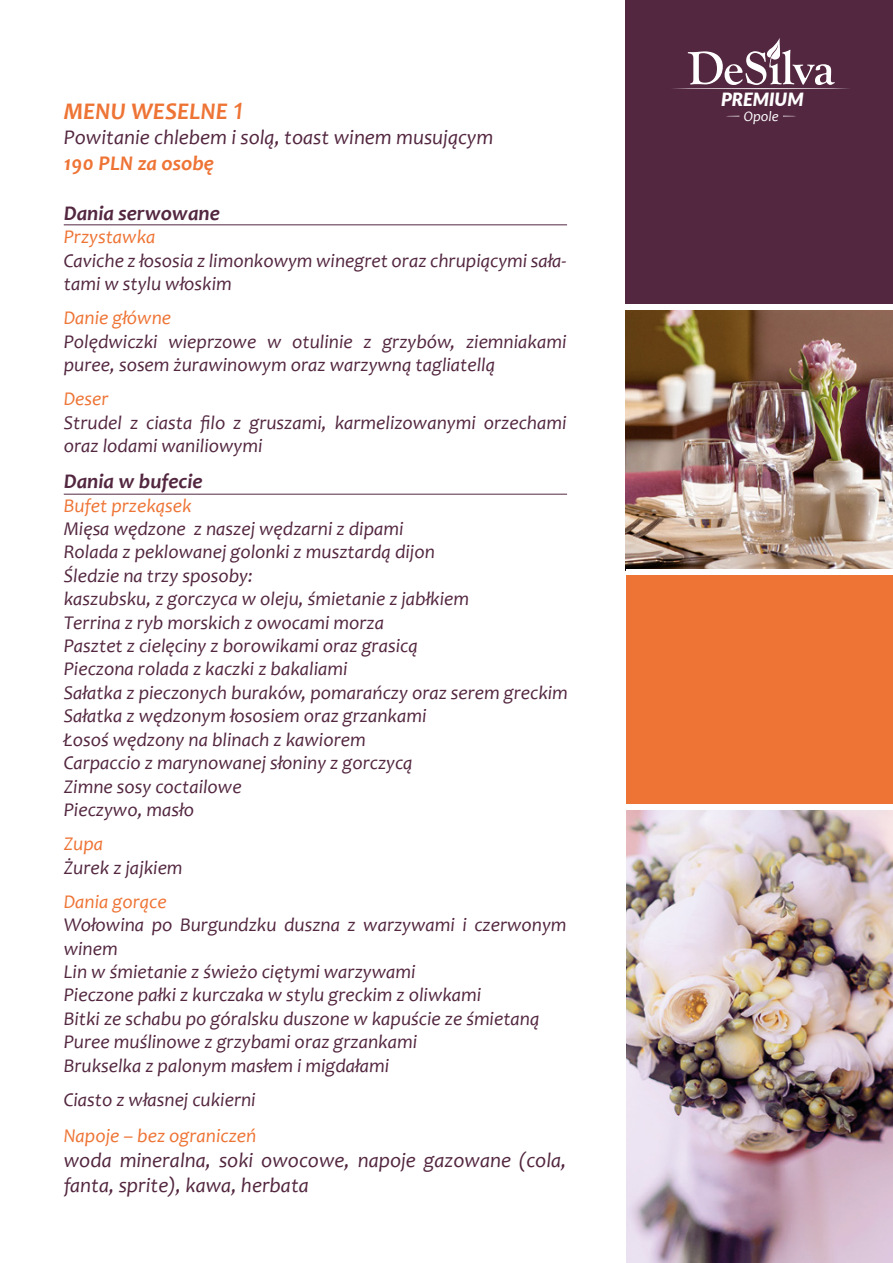
<style>
.page{position:relative;width:893px;height:1263px;background:#fff}
.page>*{position:absolute;margin:0;border:0;box-sizing:border-box;transform-origin:0 0}
.t1{font:italic 700 24px "Candara";color:#ee7435}
.t2{font:italic 21px/25.2px "Candara";color:#532740}
.t3{font:italic 700 21px "Candara";color:#532740}
.t4{font:italic 700 21px "Candara";color:#ee7435}
.t5{font:italic 19.5px/23.4px "Candara";color:#532740}
.t6{font:italic 19.5px "Candara";color:#ee7435}
.t7{font:italic 900 18.3px "Lato";color:#fff}
.t8{font:italic 14.4px "Candara";color:#fff}
.s1{font-weight:400;font-size:31.5px}
</style>
<div class="page">
<div style="left:625px;top:0;width:268px;height:307px;background:#532740"></div>
<div style="left:627px;top:575px;width:266px;height:230px;background:#ee7435"></div>
<hr style="left:671px;top:88px;width:180px;height:1px;background:#fff;border-radius:50%">
<svg style="left:783px;top:116px;width:13px;height:1px"></svg>
<svg style="left:726px;top:116px;width:13px;height:1px"></svg>
<svg style="left:688px;top:38px;width:147px;height:47px"></svg>
<img style="left:625px;top:310px;width:268px;height:261px">
<img style="left:627px;top:810px;width:266px;height:453px">
<div style="left:627px;top:569px;width:266px;height:6px;background:#fff"></div>
<div style="left:619px;top:804px;width:274px;height:6px;background:#fff"></div>
<div style="left:619px;top:304px;width:274px;height:6px;background:#fff"></div>
<hr style="left:64px;top:224px;width:503px;height:1px;background:#532740">
<hr style="left:64px;top:494px;width:503px;height:1px;background:#532740">
<p class="t1" style="left:64px;top:97px;width:182px">MENU WESELNE <span class="s1">1</span></p>
<p class="t2" style="left:64px;top:125px;width:431px">Powitanie chlebem i solą, toast winem musującym</p>
<p class="t4" style="left:64px;top:150px;width:152px">190 PLN za osobę</p>
<p class="t3" style="left:64px;top:201px;width:158px">Dania serwowane</p>
<p class="t6" style="left:64px;top:225px;width:93px">Przystawka</p>
<p class="t5" style="left:64px;top:249px;width:504px">Caviche z łososia z limonkowym winegret oraz chrupiącymi sała&shy;tami w stylu włoskim</p>
<p class="t6" style="left:64px;top:306px;width:109px">Danie główne</p>
<p class="t5" style="left:64px;top:330px;width:504px">Polędwiczki wieprzowe w otulinie z grzybów, ziemniakami puree, sosem żurawinowym oraz warzywną tagliatellą</p>
<p class="t6" style="left:64px;top:387px;width:46px">Deser</p>
<p class="t5" style="left:64px;top:411px;width:504px">Strudel z ciasta filo z gruszami, karmelizowanymi orzechami oraz lodami waniliowymi</p>
<p class="t3" style="left:64px;top:469px;width:140px">Dania w bufecie</p>
<p class="t6" style="left:64px;top:494px;width:129px">Bufet przekąsek</p>
<p class="t5" style="left:64px;top:517px;width:506px">Mięsa wędzone z naszej wędzarni z dipami<br>Rolada z peklowanej golonki z musztardą dijon<br>Śledzie na trzy sposoby:<br>kaszubsku, z gorczyca w oleju, śmietanie z jabłkiem<br>Terrina z ryb morskich z owocami morza<br>Pasztet z cielęciny z borowikami oraz grasicą<br>Pieczona rolada z kaczki z bakaliami<br>Sałatka z pieczonych buraków, pomarańczy oraz serem greckim Sałatka z wędzonym łososiem oraz grzankami<br>Łosoś wędzony na blinach z kawiorem<br>Carpaccio z marynowanej słoniny z gorczycą<br>Zimne sosy coctailowe<br>Pieczywo, masło</p>
<p class="t6" style="left:64px;top:832px;width:41px">Zupa</p>
<p class="t5" style="left:64px;top:855px;width:120px">Żurek z jajkiem</p>
<p class="t6" style="left:64px;top:890px;width:104px">Dania gorące</p>
<p class="t5" style="left:64px;top:913px;width:504px">Wołowina po Burgundzku duszna z warzywami i czerwonym winem<br>Lin w śmietanie z świeżo ciętymi warzywami<br>Pieczone pałki z kurczaka w stylu greckim z oliwkami<br>Bitki ze schabu po góralsku duszone w kapuście ze śmietaną Puree muślinowe z grzybami oraz grzankami<br>Brukselka z palonym masłem i migdałami</p>
<p class="t5" style="left:64px;top:1088px;width:193px">Ciasto z własnej cukierni</p>
<p class="t6" style="left:64px;top:1124px;width:194px">Napoje – bez ograniczeń</p>
<p class="t2" style="left:64px;top:1147px;width:504px">woda mineralna, soki owocowe, napoje gazowane (cola, fanta, sprite), kawa, herbata</p>
<p class="t7" style="left:721px;top:86px;width:84px">PREMIUM</p>
<p class="t8" style="left:744px;top:107px;width:36px">Opole</p>
</div>
